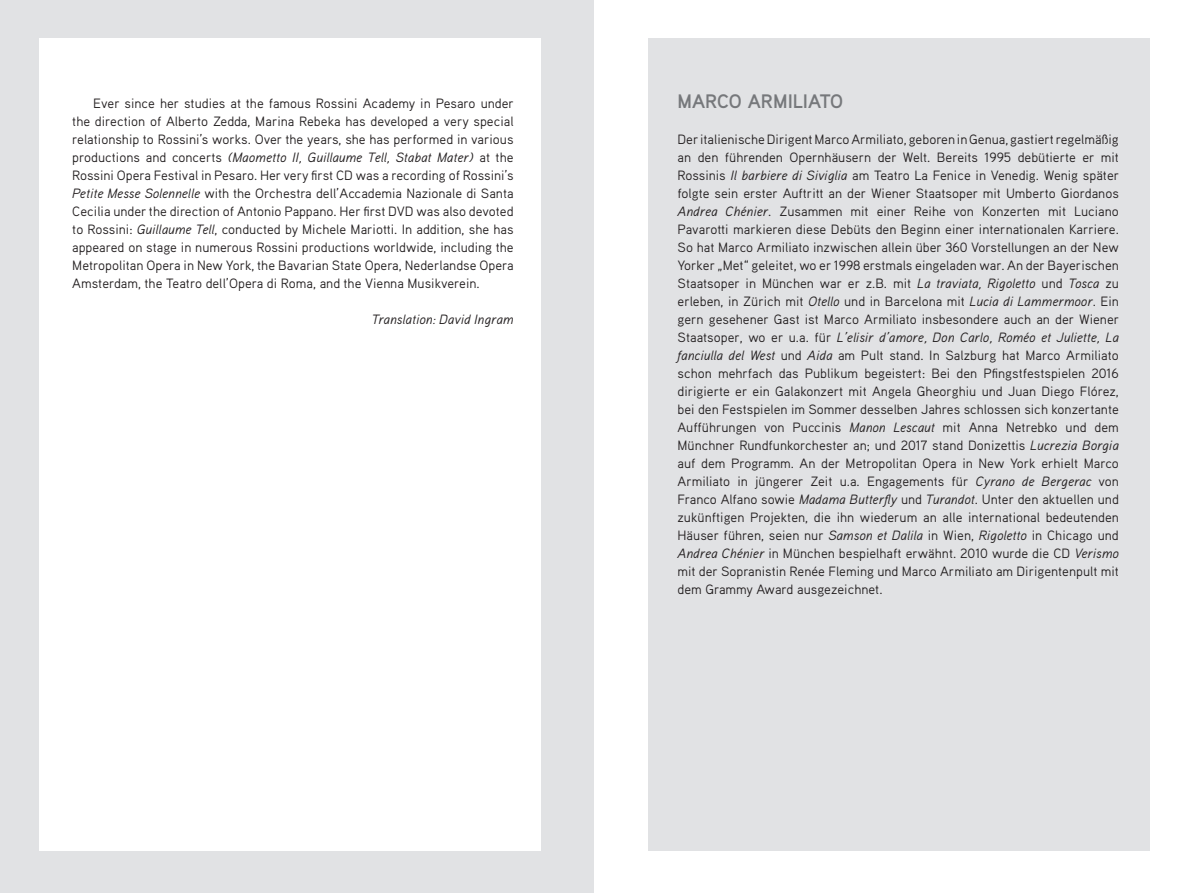
<style>
.page{position:relative;width:1188px;height:893px;background:#fff}
.page>*{position:absolute;margin:0;border:0;box-sizing:border-box;transform-origin:0 0}
.t1{font:700 19.5px "Aaux Pro";color:#76787b}
.t2{font:13.5px/18px "Aaux Pro";color:#231f20;text-align:justify}
.t3{font:italic 13.5px "Aaux Pro";color:#231f20}
.s1{font-style:italic}
</style>
<div class="page">
<div style="left:0;top:0;width:594px;height:892px;background:#e1e2e4"></div>
<div style="left:39px;top:38px;width:502px;height:812px;background:#fff"></div>
<div style="left:648px;top:38px;width:502px;height:812px;background:#e1e2e4"></div>
<p class="t2" style="left:72px;top:94px;width:443px;text-indent:21px">Ever since her studies at the famous Rossini Academy in Pesaro under the direction of Alberto Zedda, Marina Rebeka has developed a very special relationship to Rossini’s works. Over the years, she has performed in various productions and concerts <span class="s1">(Maometto II, Guillaume Tell, Stabat Mater)</span> at the Rossini Opera Festival in Pesaro. Her very first CD was a recording of Rossini’s <span class="s1">Petite Messe Solennelle</span> with the Orchestra dell’Accademia Nazionale di Santa Cecilia under the direction of Antonio Pappano. Her first DVD was also devoted to Rossini: <span class="s1">Guillaume Tell</span>, conducted by Michele Mariotti. In addition, she has appeared on stage in numerous Rossini productions worldwide, including the Metropolitan Opera in New York, the Bavarian State Opera, Nederlandse Opera Amsterdam, the Teatro dell’Opera di Roma, and the Vienna Musikverein.</p>
<p class="t3" style="left:372px;top:311px;width:143px">Translation: David Ingram</p>
<h1 class="t1" style="left:678px;top:88px;width:167px">MARCO ARMILIATO</h1>
<p class="t2" style="left:678px;top:130px;width:443px">Der italienische Dirigent Marco Armiliato, geboren in Genua, gastiert regelmäßig an den führenden Opernhäusern der Welt. Bereits 1995 debütierte er mit Rossinis <span class="s1">Il barbiere di Siviglia</span> am Teatro La Fenice in Venedig. Wenig später folgte sein erster Auftritt an der Wiener Staatsoper mit Umberto Giordanos <span class="s1">Andrea Chénier</span>. Zusammen mit einer Reihe von Konzerten mit Luciano Pavarotti markieren diese Debüts den Beginn einer internationalen Karriere.<br>So hat Marco Armiliato inzwischen allein über 360 Vorstellungen an der New Yorker „Met“ geleitet, wo er 1998 erstmals eingeladen war. An der Bayerischen Staatsoper in München war er z.B. mit <span class="s1">La traviata, Rigoletto</span> und <span class="s1">Tosca</span> zu erleben, in Zürich mit <span class="s1">Otello</span> und in Barcelona mit <span class="s1">Lucia di Lammermoor</span>. Ein gern gesehener Gast ist Marco Armiliato insbesondere auch an der Wiener Staatsoper, wo er u.a. für <span class="s1">L’elisir d’amore, Don Carlo, Roméo et Juliette, La fanciulla del West</span> und <span class="s1">Aida</span> am Pult stand. In Salzburg hat Marco Armiliato schon mehrfach das Publikum begeistert: Bei den Pfingstfestspielen 2016 dirigierte er ein Galakonzert mit Angela Gheorghiu und Juan Diego Flórez, bei den Festspielen im Sommer desselben Jahres schlossen sich konzertante Aufführungen von Puccinis <span class="s1">Manon Lescaut</span> mit Anna Netrebko und dem Münchner Rundfunkorchester an; und 2017 stand Donizettis <span class="s1">Lucrezia Borgia </span>auf dem Programm. An der Metropolitan Opera in New York erhielt Marco Armiliato in jüngerer Zeit u.a. Engagements für <span class="s1">Cyrano de Bergerac</span> von Franco Alfano sowie <span class="s1">Madama Butterfly</span> und <span class="s1">Turandot</span>. Unter den aktuellen und zukünftigen Projekten, die ihn wiederum an alle international bedeutenden Häuser führen, seien nur <span class="s1">Samson et Dalila</span> in Wien, <span class="s1">Rigoletto</span> in Chicago und <span class="s1">Andrea Chénier</span> in München bespielhaft erwähnt. 2010 wurde die CD <span class="s1">Verismo </span>mit der Sopranistin Renée Fleming und Marco Armiliato am Dirigentenpult mit dem Grammy Award ausgezeichnet.</p>
</div>
